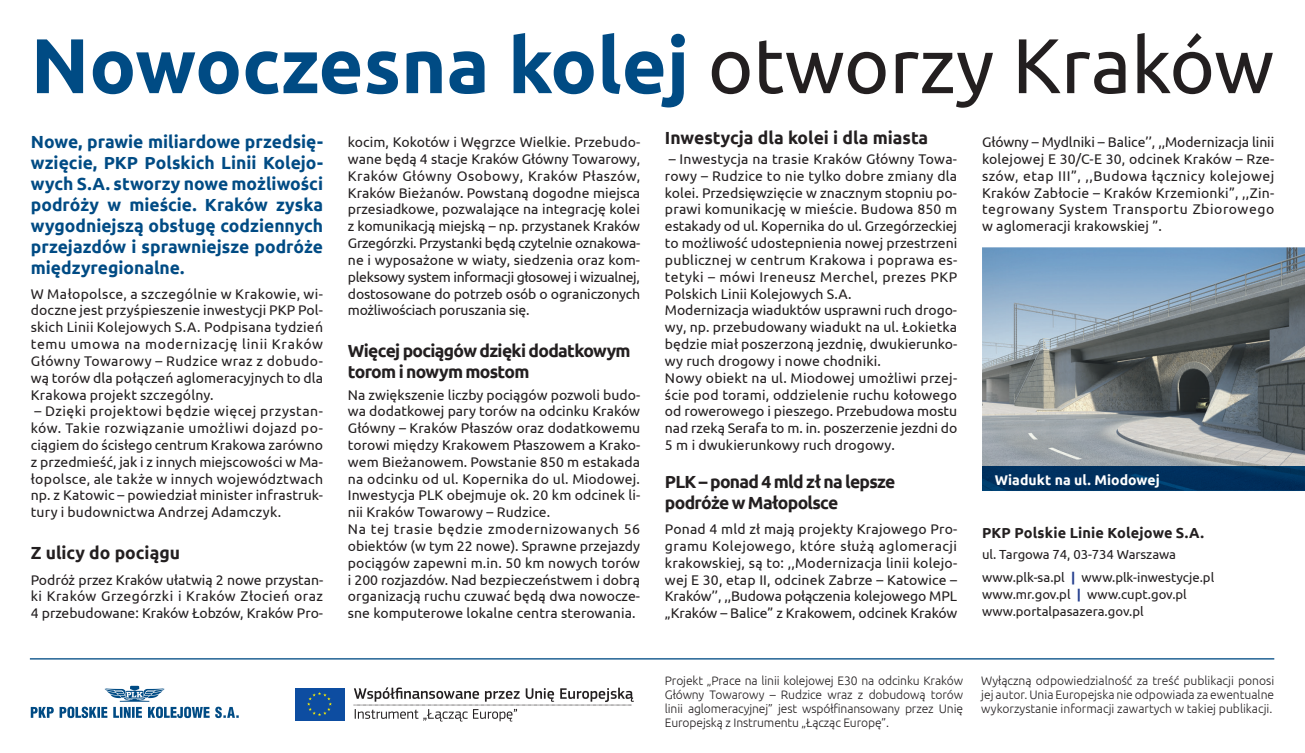
<style>
.page{position:relative;width:1305px;height:753px;background:#fff}
.page>*{position:absolute;margin:0;border:0;box-sizing:border-box;transform-origin:0 0}
.t1{font:700 77.35px "Ubuntu";color:#004b84}
.t2{font:700 17.5px/21px "Ubuntu";color:#004b84;text-align:justify}
.t3{font:700 17.5px/21px "Ubuntu";letter-spacing:-.04em;color:#231f20}
.t4{font:700 17.5px "Ubuntu";color:#231f20}
.t5{font:700 14.53px "Ubuntu";letter-spacing:.01em;color:#231f20}
.t6{font:14px/16.8px "Ubuntu";letter-spacing:.005em;color:#231f20;text-align:justify}
.t7{font:700 14px "Ubuntu";letter-spacing:.005em;color:#fff}
.t8{font:13.12px/23.6px "Ubuntu";color:#231f20}
.t9{font:300 12.25px/14px "Ubuntu";letter-spacing:-.005em;color:#231f20;text-align:justify}
.s1{font-weight:400;color:#231f20}
.s2{font-weight:700;color:#253f8e}
</style>
<div class="page">
<svg style="left:295px;top:688px;width:50px;height:32px"></svg>
<div style="left:295px;top:687px;width:49px;height:32px;background:#0d4da1"></div>
<svg style="left:307px;top:692px;width:25px;height:23px"></svg>
<svg style="left:354px;top:687px;width:280px;height:34px"></svg>
<svg style="left:31px;top:685px;width:208px;height:32px"></svg>
<hr style="left:30px;top:657px;width:1244px;height:2px;background:#004b84">
<img style="left:982px;top:247px;width:323px;height:244px">
<img style="left:982px;top:466px;width:323px;height:24px">
<h1 class="t1" style="left:31px;top:19px;width:1245px">Nowoczesna kolej <span class="s1">otworzy Kraków</span></h1>
<p class="t2" style="left:31px;top:131px;width:294px">Nowe, prawie miliardowe przedsię&shy;wzięcie, PKP Polskich Linii Kolejo&shy;wych S.A. stworzy nowe możliwości podróży w mieście. Kraków zyska wygodniejszą obsługę codziennych przejazdów i sprawniejsze podróże międzyregionalne.</p>
<p class="t4" style="left:665px;top:127px;width:265px">Inwestycja dla kolei i dla miasta</p>
<p class="t6" style="left:665px;top:150px;width:294px;text-align:left">– Inwestycja na trasie Kraków Główny Towa&shy;rowy – Rudzice to nie tylko dobre zmiany dla kolei. Przedsięwzięcie w znacznym stopniu po&shy;prawi komunikację w mieście. Budowa 850 m estakady od ul. Kopernika do ul. Grzegórzeckiej to możliwość udostepnienia nowej przestrzeni publicznej w centrum Krakowa i poprawa es&shy;tetyki – mówi Ireneusz Merchel, prezes PKP Polskich Linii Kolejowych S.A.<br>Modernizacja wiaduktów usprawni ruch drogo&shy;wy, np. przebudowany wiadukt na ul. Łokietka będzie miał poszerzoną jezdnię, dwukierunko&shy;wy ruch drogowy i nowe chodniki.<br>Nowy obiekt na ul. Miodowej umożliwi przej&shy;ście pod torami, oddzielenie ruchu kołowego od rowerowego i pieszego. Przebudowa mostu nad rzeką Serafa to m. in. poszerzenie jezdni do 5 m i dwukierunkowy ruch drogowy.</p>
<p class="t3" style="left:665px;top:470px;width:232px">PLK – ponad 4 mld zł na lepsze podróże w Małopolsce</p>
<p class="t6" style="left:665px;top:520px;width:294px">Ponad 4 mld zł mają projekty Krajowego Pro&shy;gramu Kolejowego, które służą aglomeracji krakowskiej, są to: ,,Modernizacja linii kolejo&shy;wej E 30, etap II, odcinek Zabrze – Katowice – Kraków’’, ,,Budowa połączenia kolejowego MPL „Kraków – Balice” z Krakowem, odcinek Kraków</p>
<p class="t6" style="left:348px;top:133px;width:294px">kocim, Kokotów i Węgrzce Wielkie. Przebudo&shy;wane będą 4 stacje Kraków Główny Towarowy, Kraków Główny Osobowy, Kraków Płaszów, Kraków Bieżanów. Powstaną dogodne miejsca przesiadkowe, pozwalające na integrację kolei z komunikacją miejską – np. przystanek Kraków Grzegórzki. Przystanki będą czytelnie oznakowa&shy;ne i wyposażone w wiaty, siedzenia oraz kom&shy;pleksowy system informacji głosowej i wizualnej, dostosowane do potrzeb osób o ograniczonych możliwościach poruszania się.</p>
<p class="t3" style="left:348px;top:340px;width:284px">Więcej pociągów dzięki dodatkowym torom i nowym mostom</p>
<p class="t6" style="left:348px;top:385px;width:294px;text-align:left">Na zwiększenie liczby pociągów pozwoli budo&shy;wa dodatkowej pary torów na odcinku Kraków Główny – Kraków Płaszów oraz dodatkowemu torowi między Krakowem Płaszowem a Krako&shy;wem Bieżanowem. Powstanie 850 m estakada na odcinku od ul. Kopernika do ul. Miodowej.<br>Inwestycja PLK obejmuje ok. 20 km odcinek li&shy;nii Kraków Towarowy – Rudzice.<br>Na tej trasie będzie zmodernizowanych 56 obiektów (w tym 22 nowe). Sprawne przejazdy pociągów zapewni m.in. 50 km nowych torów i 200 rozjazdów. Nad bezpieczeństwem i dobrą organizacją ruchu czuwać będą dwa nowocze&shy;sne komputerowe lokalne centra sterowania.</p>
<p class="t6" style="left:982px;top:133px;width:294px">Główny – Mydlniki – Balice’’, ,,Modernizacja linii kolejowej E 30/C-E 30, odcinek Kraków – Rze&shy;szów, etap III”, ,,Budowa łącznicy kolejowej Kraków Zabłocie – Kraków Krzemionki”, ,,Zin&shy;tegrowany System Transportu Zbiorowego w aglomeracji krakowskiej ”.</p>
<p class="t6" style="left:31px;top:284px;width:294px">W Małopolsce, a szczególnie w Krakowie, wi&shy;doczne jest przyśpieszenie inwestycji PKP Pol&shy;skich Linii Kolejowych S.A. Podpisana tydzień temu umowa na modernizację linii Kraków Główny Towarowy – Rudzice wraz z dobudo&shy;wą torów dla połączeń aglomeracyjnych to dla Krakowa projekt szczególny.</p>
<p class="t6" style="left:31px;top:402px;width:294px">– Dzięki projektowi będzie więcej przystan&shy;ków. Takie rozwiązanie umożliwi dojazd po&shy;ciągiem do ścisłego centrum Krakowa zarówno z przedmieść, jak i z innych miejscowości w Ma&shy;łopolsce, ale także w innych województwach np. z Katowic – powiedział minister infrastruk&shy;tury i budownictwa Andrzej Adamczyk.</p>
<p class="t4" style="left:31px;top:542px;width:151px">Z ulicy do pociągu</p>
<p class="t6" style="left:31px;top:570px;width:294px">Podróż przez Kraków ułatwią 2 nowe przystan&shy;ki Kraków Grzegórzki i Kraków Złocień oraz 4 przebudowane: Kraków Łobzów, Kraków Pro-</p>
<p class="t7" style="left:995px;top:470px;width:166px">Wiadukt na ul. Miodowej</p>
<p class="t5" style="left:982px;top:524px;width:224px">PKP Polskie Linie Kolejowe S.A.</p>
<p class="t8" style="left:982px;top:541px;width:234px">ul. Targowa 74, 03-734 Warszawa www.plk-sa.pl <span class="s2">|</span> www.plk-inwestycje.pl</p>
<p class="t8" style="left:982px;top:585px;width:206px;line-height:16.6px">www.mr.gov.pl <span class="s2">|</span> www.cupt.gov.pl www.portalpasazera.gov.pl</p>
<p class="t9" style="left:665px;top:673px;width:300px">Projekt „Prace na linii kolejowej E30 na odcinku Kraków Główny Towarowy – Rudzice wraz z dobudową torów linii aglomeracyjnej” jest współfinansowany przez Unię Europejską z Instrumentu „Łącząc Europę”.</p>
<p class="t9" style="left:981px;top:673px;width:294px">Wyłączną odpowiedzialność za treść publikacji ponosi jej autor. Unia Europejska nie odpowiada za ewentualne wykorzystanie informacji zawartych w takiej publikacji.</p>
</div>
